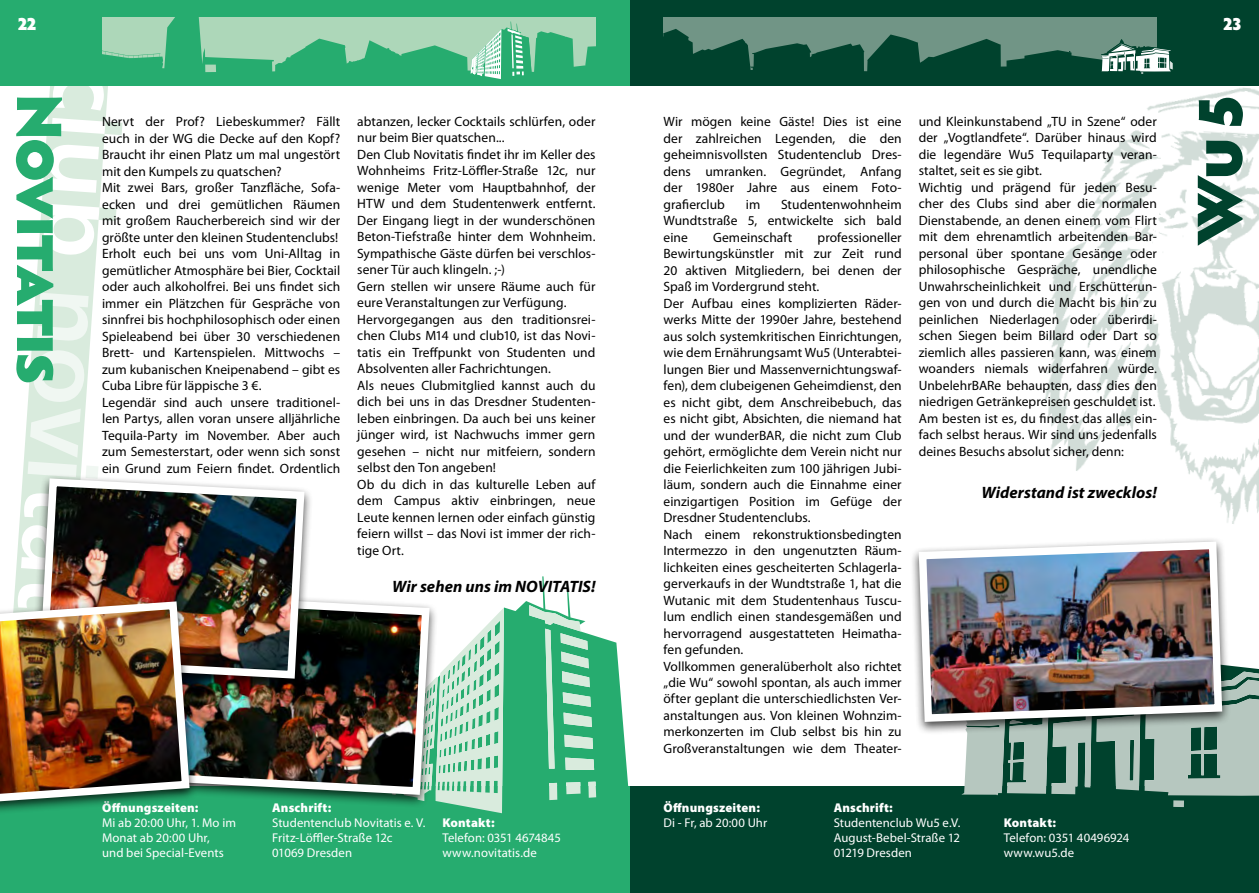
<style>
.page{position:relative;width:1259px;height:893px;background:#fff}
.page>*{position:absolute;margin:0;border:0;box-sizing:border-box;transform-origin:0 0}
.t1{font:900 64.5px "Hypatia Sans Pro";letter-spacing:-.07em;color:#26ac6f}
.t2{font:900 64.5px "Hypatia Sans Pro";color:#00422d}
.t3{font:900 18px "Hypatia Sans Pro";color:#fff}
.t4{font:italic 700 16.5px "Myriad Pro";letter-spacing:.005em;color:#000}
.t5{font:13.5px/16.5px "Myriad Pro";letter-spacing:.005em;color:#000}
.t6{font:12.75px/15px "Myriad Pro";letter-spacing:.005em;color:#fff}
.t7{font:900 12.75px "Myriad Pro";letter-spacing:.015em;color:#fff}
</style>
<div class="page">
<div style="left:629px;top:786px;width:630px;height:107px;background:#00422d"></div>
<svg style="left:961px;top:665px;width:298px;height:142px;fill:#b6c7bf"></svg>
<div style="left:629px;top:0;width:630px;height:85px;background:#00422d"></div>
<div style="left:663px;top:17px;width:494px;height:60px;background:#719586"></div>
<svg style="left:14px;top:85px;width:91px;height:37px"></svg>
<div style="left:0;top:786px;width:629px;height:107px;background:#26ac6f"></div>
<div style="left:0;top:0;width:629px;height:85px;background:#26ac6f"></div>
<svg style="left:663px;top:29px;width:336px;height:48px"></svg>
<svg style="left:102px;top:17px;width:494px;height:62px"></svg>
<svg style="left:522px;top:576px;width:107px;height:221px"></svg>
<svg style="left:438px;top:605px;width:158px;height:208px"></svg>
<div style="left:156px;top:590px;width:282px;height:218px;background:#000;opacity:.75"></div>
<img style="left:198px;top:591px;width:235px;height:208px">
<div style="left:31px;top:474px;width:282px;height:218px;background:#000;opacity:.75"></div>
<img style="left:194px;top:474px;width:114px;height:208px">
<div style="left:0;top:597px;width:198px;height:221px;background:#000;opacity:.75"></div>
<img style="left:0;top:122px;width:194px;height:688px">
<img style="left:999px;top:39px;width:260px;height:485px">
<div style="left:909px;top:537px;width:322px;height:198px;background:#000;opacity:.75"></div>
<img style="left:915px;top:538px;width:311px;height:188px">
<h2 class="t3" style="left:17px;top:11px;width:21px">22</h2>
<h2 class="t3" style="left:1222px;top:11px;width:21px">23</h2>
<h1 class="t1" style="left:87px;top:93px;width:294px;rotate:90deg">Novitatis</h1>
<p class="t5" style="left:102px;top:113px;width:240px">Nervt der Prof? Liebeskummer? Fällt euch in der WG die Decke auf den Kopf?<br>Braucht ihr einen Platz um mal ungestört mit den Kumpels zu quatschen?<br>Mit zwei Bars, großer Tanzfläche, Sofa&shy;ecken und drei gemütlichen Räumen mit großem Raucherbereich sind wir der größte unter den kleinen Studentenclubs!<br>Erholt euch bei uns vom Uni-Alltag in gemütlicher Atmosphäre bei Bier, Cocktail oder auch alkoholfrei. Bei uns findet sich immer ein Plätzchen für Gespräche von sinnfrei bis hochphilosophisch oder einen Spieleabend bei über 30 verschiedenen Brett- und Kartenspielen. Mittwochs – zum kubanischen Kneipenabend – gibt es Cuba Libre für läppische 3 €.<br>Legendär sind auch unsere traditionel&shy;len Partys, allen voran unsere alljährliche Tequila-Party im November. Aber auch zum Semesterstart, oder wenn sich sonst ein Grund zum Feiern findet. Ordentlich</p>
<p class="t5" style="left:357px;top:113px;width:240px">abtanzen, lecker Cocktails schlürfen, oder nur beim Bier quatschen...<br>Den Club Novitatis findet ihr im Keller des Wohnheims Fritz-Löffler-Straße 12c, nur wenige Meter vom Hauptbahnhof, der HTW und dem Studentenwerk entfernt.<br>Der Eingang liegt in der wunderschönen Beton-Tiefstraße hinter dem Wohnheim.<br>Sympathische Gäste dürfen bei verschlos&shy;sener Tür auch klingeln. ;-)<br>Gern stellen wir unsere Räume auch für eure Veranstaltungen zur Verfügung.<br>Hervorgegangen aus den traditionsrei&shy;chen Clubs M14 und club10, ist das Novi&shy;tatis ein Treffpunkt von Studenten und Absolventen aller Fachrichtungen.<br>Als neues Clubmitglied kannst auch du dich bei uns in das Dresdner Studenten&shy;leben einbringen. Da auch bei uns keiner jünger wird, ist Nachwuchs immer gern gesehen – nicht nur mitfeiern, sondern selbst den Ton angeben!<br>Ob du dich in das kulturelle Leben auf dem Campus aktiv einbringen, neue Leute kennen lernen oder einfach günstig feiern willst – das Novi ist immer der rich&shy;tige Ort.</p>
<p class="t4" style="left:392px;top:576px;width:205px">Wir sehen uns im NOVITATIS!</p>
<p class="t7" style="left:102px;top:799px;width:98px">Öffnungszeiten:</p>
<p class="t6" style="left:102px;top:815px;width:135px">Mi ab 20:00 Uhr, 1. Mo im<br>Monat ab 20:00 Uhr,<br>und bei Special-Events</p>
<p class="t7" style="left:272px;top:799px;width:61px">Anschrift:</p>
<p class="t6" style="left:272px;top:815px;width:155px">Studentenclub Novitatis e. V.<br>Fritz-Löffler-Straße 12c<br>01069 Dresden</p>
<p class="t7" style="left:442px;top:814px;width:54px">Kontakt:</p>
<p class="t6" style="left:442px;top:830px;width:120px">Telefon: 0351 4674845 www.novitatis.de</p>
<p class="t5" style="left:663px;top:113px;width:240px;text-align:justify">Wir mögen keine Gäste! Dies ist eine der zahlreichen Legenden, die den geheimnisvollsten Studentenclub Dres&shy;dens umranken. Gegründet, Anfang der 1980er Jahre aus einem Foto&shy;grafierclub</p>
<p class="t5" style="left:663px;top:196px;width:240px;text-align:justify;text-indent:118px">Studentenwohnheim Wundtstraße 5, entwickelte sich bald eine</p>
<p class="t5" style="left:746px;top:196px;width:16px">im</p>
<p class="t5" style="left:663px;top:229px;width:240px;text-indent:154px">professioneller Bewirtungskünstler mit zur Zeit rund 20 aktiven Mitgliedern, bei denen der Spaß im Vordergrund steht.<br>Der Aufbau eines komplizierten Räder&shy;werks Mitte der 1990er Jahre, bestehend aus solch systemkritischen Einrichtungen, wie dem Ernährungsamt Wu5 (Unterabtei&shy;lungen Bier und Massenvernichtungswaf&shy;fen), dem clubeigenen Geheimdienst, den es nicht gibt, dem Anschreibebuch, das es nicht gibt, Absichten, die niemand hat und der wunderBAR, die nicht zum Club gehört, ermöglichte dem Verein nicht nur die Feierlichkeiten zum 100 jährigen Jubi&shy;läum, sondern auch die Einnahme einer einzigartigen Position im Gefüge der Dresdner Studentenclubs.<br>Nach einem rekonstruktionsbedingten Intermezzo in den ungenutzten Räum&shy;lichkeiten eines gescheiterten Schlagerla&shy;gerverkaufs in der Wundtstraße 1, hat die Wutanic mit dem Studentenhaus Tuscu&shy;lum endlich einen standesgemäßen und hervorragend ausgestatteten Heimatha&shy;fen gefunden.<br>Vollkommen generalüberholt also richtet „die Wu“ sowohl spontan, als auch immer öfter geplant die unterschiedlichsten Ver&shy;anstaltungen aus. Von kleinen Wohnzim&shy;merkonzerten im Club selbst bis hin zu Großveranstaltungen wie dem Theater-</p>
<p class="t5" style="left:713px;top:229px;width:81px">Gemeinschaft</p>
<p class="t5" style="left:918px;top:113px;width:240px">und Kleinkunstabend „TU in Szene“ oder der „Vogtlandfete“. Darüber hinaus wird die legendäre Wu5 Tequilaparty veran&shy;staltet, seit es sie gibt.<br>Wichtig und prägend für jeden Besu&shy;cher des Clubs sind aber die normalen Dienstabende, an denen einem vom Flirt mit dem ehrenamtlich arbeitenden Bar&shy;personal über spontane Gesänge oder philosophische Gespräche, unendliche Unwahrscheinlichkeit und Erschütterun&shy;gen von und durch die Macht bis hin zu peinlichen Niederlagen oder überirdi&shy;schen Siegen beim Billard oder Dart so ziemlich alles passieren kann, was einem woanders niemals widerfahren würde.<br>UnbelehrBARe behaupten, dass dies den niedrigen Getränkepreisen geschuldet ist.<br>Am besten ist es, du findest das alles ein&shy;fach selbst heraus. Wir sind uns jedenfalls deines Besuchs absolut sicher, denn:</p>
<p class="t4" style="left:981px;top:481px;width:177px">Widerstand ist zwecklos!</p>
<p class="t7" style="left:663px;top:799px;width:98px">Öffnungszeiten:</p>
<p class="t6" style="left:663px;top:815px;width:105px">Di - Fr, ab 20:00 Uhr</p>
<p class="t7" style="left:833px;top:799px;width:61px">Anschrift:</p>
<p class="t6" style="left:833px;top:815px;width:128px;text-align:justify">Studentenclub Wu5 e.V.<br>August-Bebel-Straße 12<br>01219 Dresden</p>
<p class="t7" style="left:1003px;top:814px;width:54px">Kontakt:</p>
<p class="t6" style="left:1003px;top:830px;width:127px">Telefon: 0351 40496924 www.wu5.de</p>
<h1 class="t2" style="left:1172px;top:246px;width:154px;rotate:-90deg">Wu 5</h1>
</div>
